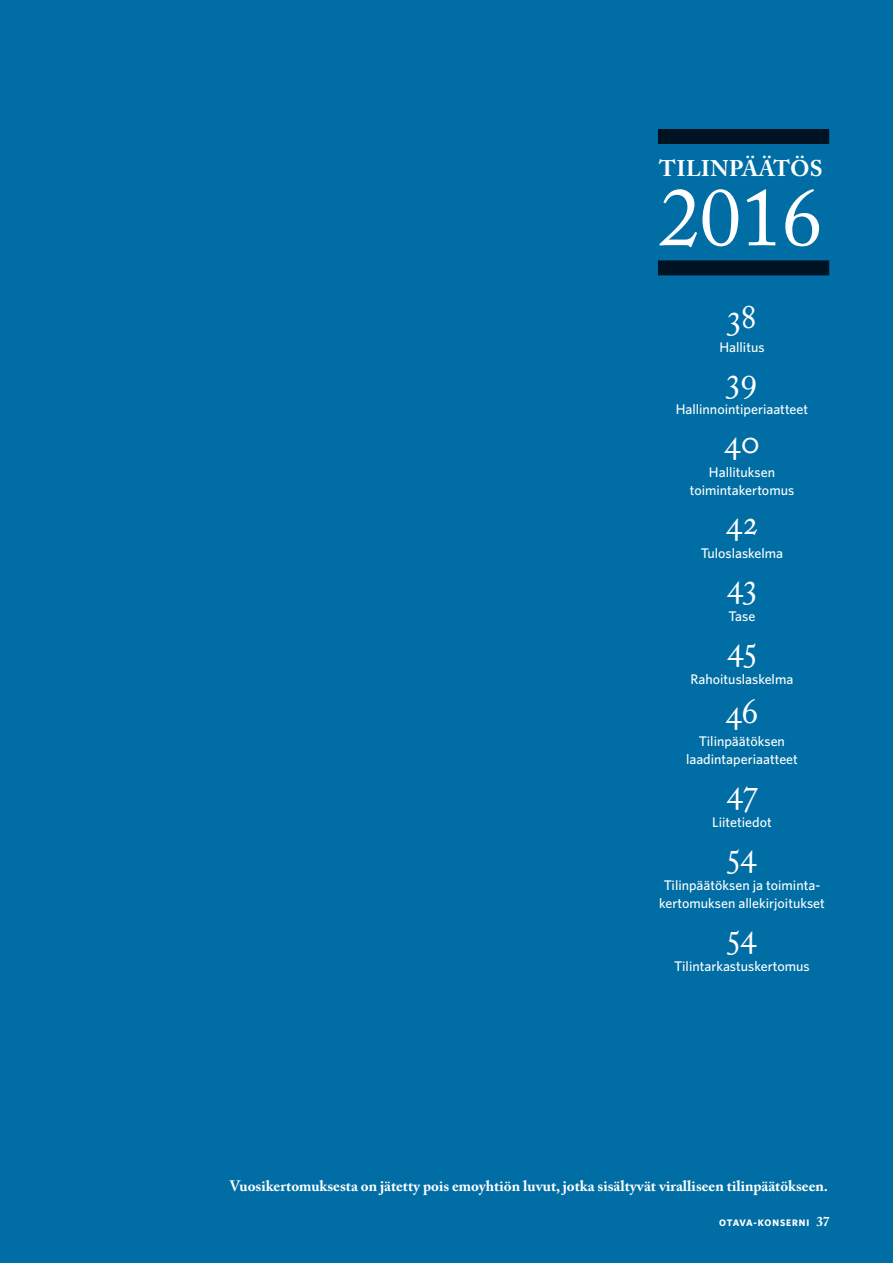
<style>
.page{position:relative;width:893px;height:1263px;background:#006ea5}
.page>*{position:absolute;margin:0;border:0;box-sizing:border-box;transform-origin:0 0}
._11_Taulukko_otsikko{font:81.75px "Adobe Caslon Pro";color:#fff}
._04_Teksti_ei_sis{font:36px "Adobe Caslon Pro";color:#fff}
._11_Taulukko_otsikko-2{font:700 22.5px "Adobe Caslon Pro";letter-spacing:.015em;color:#fff}
._09_Kuvateksti{font:700 15px "Adobe Caslon Pro";color:#fff}
._04_Teksti_ei_sis-2{font:500 13.95px/18px "Whitney";color:#fff;text-align:center}
.t1{font:700 9.45px "Whitney";letter-spacing:.1em;color:#fff}
.s1{font-family:"Adobe Caslon Pro";font-size:13.5px}
</style>
<div class="page">
<div style="left:658px;top:260px;width:171px;height:15px;background:#001322"></div>
<div style="left:658px;top:129px;width:171px;height:15px;background:#001322"></div>
<p class="_11_Taulukko_otsikko-2" style="left:659px;top:155px;width:165px">TILINPÄÄTÖS</p>
<p class="_11_Taulukko_otsikko" style="left:659px;top:169px;width:165px">2016</p>
<p class="_04_Teksti_ei_sis" style="left:727px;top:294px;width:31px">38</p>
<p class="_04_Teksti_ei_sis-2" style="left:719px;top:337px;width:47px">Hallitus</p>
<p class="_04_Teksti_ei_sis" style="left:726px;top:357px;width:33px">39</p>
<p class="_04_Teksti_ei_sis-2" style="left:676px;top:400px;width:134px">Hallinnointiperiaatteet</p>
<p class="_04_Teksti_ei_sis" style="left:724px;top:420px;width:37px">40</p>
<p class="_04_Teksti_ei_sis-2" style="left:690px;top:463px;width:106px">Hallituksen toimintakertomus</p>
<p class="_04_Teksti_ei_sis" style="left:726px;top:501px;width:34px">42</p>
<p class="_04_Teksti_ei_sis-2" style="left:701px;top:544px;width:84px">Tuloslaskelma</p>
<p class="_04_Teksti_ei_sis" style="left:727px;top:563px;width:32px">4 3</p>
<p class="_04_Teksti_ei_sis-2" style="left:729px;top:606px;width:28px">Tase</p>
<p class="_04_Teksti_ei_sis" style="left:727px;top:626px;width:31px">45</p>
<p class="_04_Teksti_ei_sis-2" style="left:691px;top:669px;width:104px">Rahoituslaskelma</p>
<p class="_04_Teksti_ei_sis" style="left:725px;top:689px;width:35px">46</p>
<p class="_04_Teksti_ei_sis-2" style="left:699px;top:732px;width:88px">Tilinpäätöksen</p>
<p class="_04_Teksti_ei_sis-2" style="left:686px;top:750px;width:113px">laadintaperiaatteet</p>
<p class="_04_Teksti_ei_sis" style="left:726px;top:770px;width:33px">47</p>
<p class="_04_Teksti_ei_sis-2" style="left:712px;top:813px;width:61px">Liitetiedot</p>
<p class="_04_Teksti_ei_sis" style="left:727px;top:832px;width:31px">54</p>
<p class="_04_Teksti_ei_sis-2" style="left:659px;top:875px;width:167px">Tilinpäätöksen ja toiminta&shy;kertomuksen allekirjoitukset</p>
<p class="_04_Teksti_ei_sis" style="left:727px;top:913px;width:31px">54</p>
<p class="_04_Teksti_ei_sis-2" style="left:674px;top:956px;width:137px">Tilintarkastuskertomus</p>
<p class="_09_Kuvateksti" style="left:230px;top:1177px;width:600px">Vuosikertomuksesta on jätetty pois emoyhtiön luvut, jotka sisältyvät viralliseen tilinpäätökseen.</p>
<p class="t1" style="left:719px;top:1217px;width:111px">OTAVA-KONSERNI <span class="s1">37</span></p>
</div>
